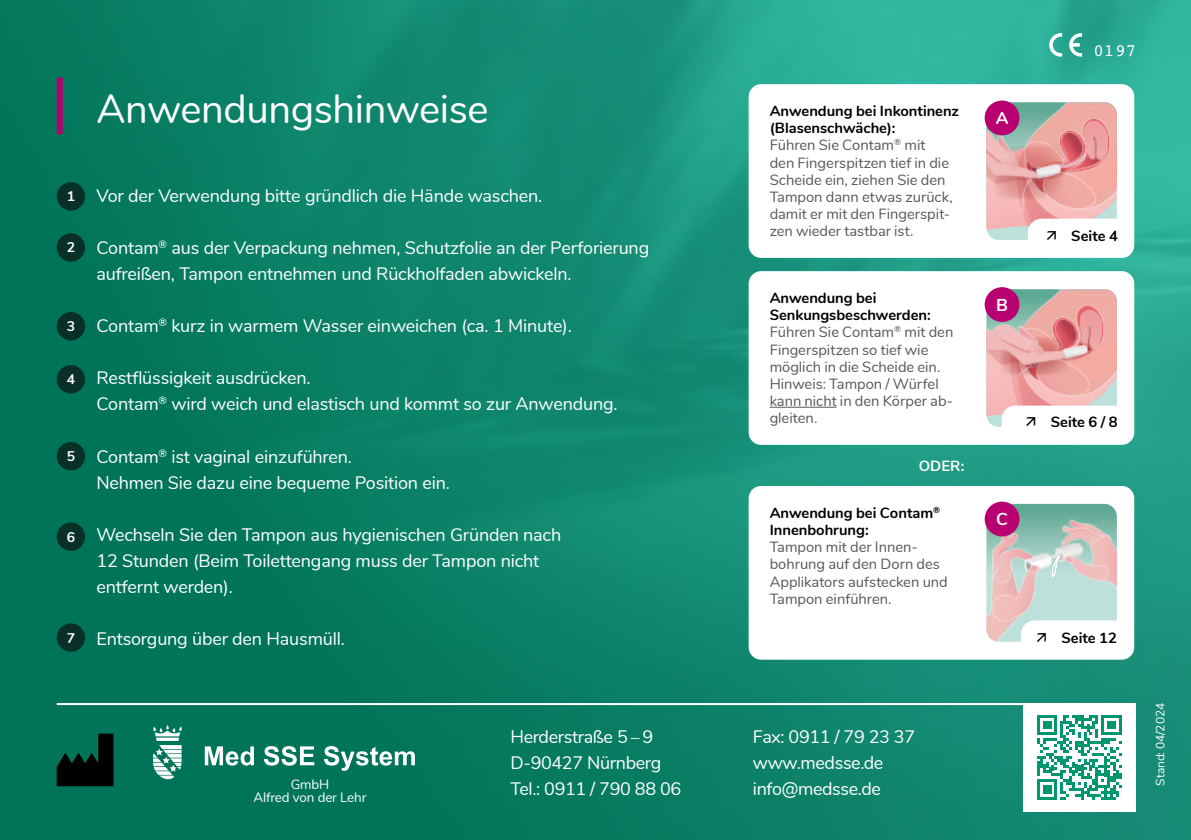
<style>
.page{position:relative;width:1191px;height:840px;background:#fff}
.page>*{position:absolute;margin:0;border:0;box-sizing:border-box;transform-origin:0 0}
.t1{font:40px "Nunito";letter-spacing:-.01em;color:#fff}
.t2{font:18px/26px "Nunito";letter-spacing:-.01em;color:#fff}
.t3{font:17.2px "Courier";color:#fff}
.t4{font:700 17.2px "Nunito";color:#fff}
.t5{font:14.8px/17.2px "Nunito";color:#575756}
.t6{font:700 14.8px/17.2px "Nunito";color:#000}
.t7{font:700 14.8px "Nunito";color:#fff}
.t8{font:700 14px "Nunito";color:#fff}
.t9{font:13.4px "Nunito";letter-spacing:-.01em;color:#fff}
.t10{font:12px "Nunito";letter-spacing:-.01em;color:#fff}
</style>
<div class="page">
<img style="left:0;top:0;width:1191px;height:839px">
<svg style="left:57px;top:733px;width:56px;height:52px;background:#00291f"></svg>
<div style="left:57px;top:77px;width:6px;height:57px;background:#b80071"></div>
<div style="left:57px;top:182px;width:28px;height:28px;background:#083026;border-radius:50%"></div>
<div style="left:57px;top:233px;width:28px;height:28px;background:#083026;border-radius:50%"></div>
<div style="left:57px;top:365px;width:28px;height:28px;background:#083026;border-radius:50%"></div>
<div style="left:57px;top:442px;width:28px;height:28px;background:#083026;border-radius:50%"></div>
<div style="left:57px;top:522px;width:28px;height:28px;background:#083026;border-radius:50%"></div>
<div style="left:57px;top:623px;width:28px;height:28px;background:#083026;border-radius:50%"></div>
<div style="left:57px;top:312px;width:28px;height:28px;background:#083026;border-radius:50%"></div>
<svg style="left:153px;top:724px;width:29px;height:54px"></svg>
<svg style="left:205px;top:746px;width:49px;height:19px"></svg>
<svg style="left:264px;top:745px;width:50px;height:20px"></svg>
<svg style="left:324px;top:745px;width:91px;height:25px"></svg>
<div style="left:748px;top:84px;width:386px;height:174px;background:#fff;border-radius:13px"></div>
<div style="left:748px;top:271px;width:386px;height:173px;background:#fff;border-radius:13px"></div>
<hr style="left:769px;top:406px;width:67px;height:1px;background:#575756">
<div style="left:748px;top:485px;width:386px;height:174px;background:#fff;border-radius:13px"></div>
<hr style="left:57px;top:702px;width:1077px;height:2px;background:#fff">
<svg style="left:984px;top:100px;width:35px;height:35px"></svg>
<svg style="left:984px;top:501px;width:35px;height:35px"></svg>
<svg style="left:984px;top:287px;width:35px;height:35px"></svg>
<div style="left:1023px;top:702px;width:112px;height:109px;background:#fff"></div>
<svg style="left:1037px;top:715px;width:84px;height:84px"></svg>
<svg style="left:1049px;top:33px;width:13px;height:24px"></svg>
<svg style="left:1069px;top:33px;width:13px;height:24px"></svg>
<svg style="left:986px;top:102px;width:131px;height:138px;background:#dfa9ab"></svg>
<svg style="left:986px;top:289px;width:131px;height:138px;background:#e3adaf"></svg>
<svg style="left:986px;top:503px;width:131px;height:139px;background:#c5c6c5"></svg>
<p class="t1" style="left:96px;top:79px;width:394px">Anwendungshinweise</p>
<p class="t8" style="left:67px;top:186px;width:10px">1</p>
<p class="t8" style="left:67px;top:237px;width:10px">2</p>
<p class="t8" style="left:67px;top:316px;width:10px">3</p>
<p class="t8" style="left:67px;top:369px;width:10px">4</p>
<p class="t8" style="left:67px;top:445px;width:10px">5</p>
<p class="t8" style="left:67px;top:526px;width:10px">6</p>
<p class="t8" style="left:67px;top:627px;width:10px">7</p>
<p class="t2" style="left:96px;top:182px;width:447px">Vor der Verwendung bitte gründlich die Hände waschen.</p>
<p class="t2" style="left:96px;top:234px;width:554px">Contam<sup>®</sup> aus der Verpackung nehmen, Schutzfolie an der Perforierung aufreißen, Tampon entnehmen und Rückholfaden abwickeln.</p>
<p class="t2" style="left:96px;top:312px;width:477px">Contam<sup>®</sup> kurz in warmem Wasser einweichen (ca. 1 Minute).</p>
<p class="t2" style="left:96px;top:364px;width:522px">Restflüssigkeit ausdrücken.<br>Contam<sup>®</sup> wird weich und elastisch und kommt so zur Anwendung.</p>
<p class="t2" style="left:96px;top:442px;width:355px">Contam<sup>®</sup> ist vaginal einzuführen.<br>Nehmen Sie dazu eine bequeme Position ein.</p>
<p class="t2" style="left:96px;top:520px;width:466px">Wechseln Sie den Tampon aus hygienischen Gründen nach<br>12 Stunden (Beim Toilettengang muss der Tampon nicht entfernt werden).</p>
<p class="t2" style="left:96px;top:624px;width:250px">Entsorgung über den Hausmüll.</p>
<p class="t9" style="left:291px;top:774px;width:40px">GmbH</p>
<p class="t9" style="left:254px;top:787px;width:114px">Alfred von der Lehr</p>
<p class="t2" style="left:510px;top:722px;width:144px">Herderstraße 5 – 9</p>
<p class="t2" style="left:510px;top:748px;width:152px">D-90427 Nürnberg</p>
<p class="t2" style="left:510px;top:774px;width:172px">Tel.: 0911 / 790 88 06</p>
<p class="t6" style="left:769px;top:101px;width:191px">Anwendung bei Inkontinenz (Blasenschwäche):</p>
<p class="t5" style="left:769px;top:136px;width:185px">Führen Sie Contam<sup>®</sup> mit den Fingerspitzen tief in die<br>Scheide ein, ziehen Sie den<br>Tampon dann etwas zurück, damit er mit den Fingerspit&shy;zen wieder tastbar ist.</p>
<p class="t6" style="left:769px;top:288px;width:163px">Anwendung bei<br>Senkungsbeschwerden:</p>
<p class="t5" style="left:769px;top:322px;width:185px">Führen Sie Contam<sup>®</sup> mit den<br>Fingerspitzen so tief wie möglich in die Scheide ein.<br>Hinweis: Tampon / Würfel kann nicht in den Körper ab&shy;gleiten.</p>
<p class="t7" style="left:918px;top:454px;width:47px">ODER:</p>
<p class="t6" style="left:769px;top:503px;width:172px">Anwendung bei Contam<sup>®<br></sup>Innenbohrung:</p>
<p class="t5" style="left:769px;top:537px;width:180px">Tampon mit der Innen&shy;bohrung auf den Dorn des<br>Applikators aufstecken und<br>Tampon einführen.</p>
<p class="t4" style="left:995px;top:105px;width:14px">A</p>
<p class="t4" style="left:996px;top:292px;width:13px">B</p>
<p class="t4" style="left:996px;top:506px;width:13px">C</p>
<p class="t2" style="left:753px;top:721px;width:164px">Fax: 0911 / 79 23 37</p>
<p class="t2" style="left:753px;top:747px;width:132px">www.medsse.de info@medsse.de</p>
<p class="t3" style="left:1093px;top:38px;width:44px">0197</p>
<p class="t6" style="left:1071px;top:226px;width:48px">Seite 4</p>
<p class="t6" style="left:1050px;top:412px;width:68px">Seite 6 / 8</p>
<p class="t6" style="left:1061px;top:627px;width:57px">Seite 12</p>
<p class="t10" style="left:1151px;top:785px;width:84px;rotate:-90deg">Stand: 04/2024</p>
</div>
